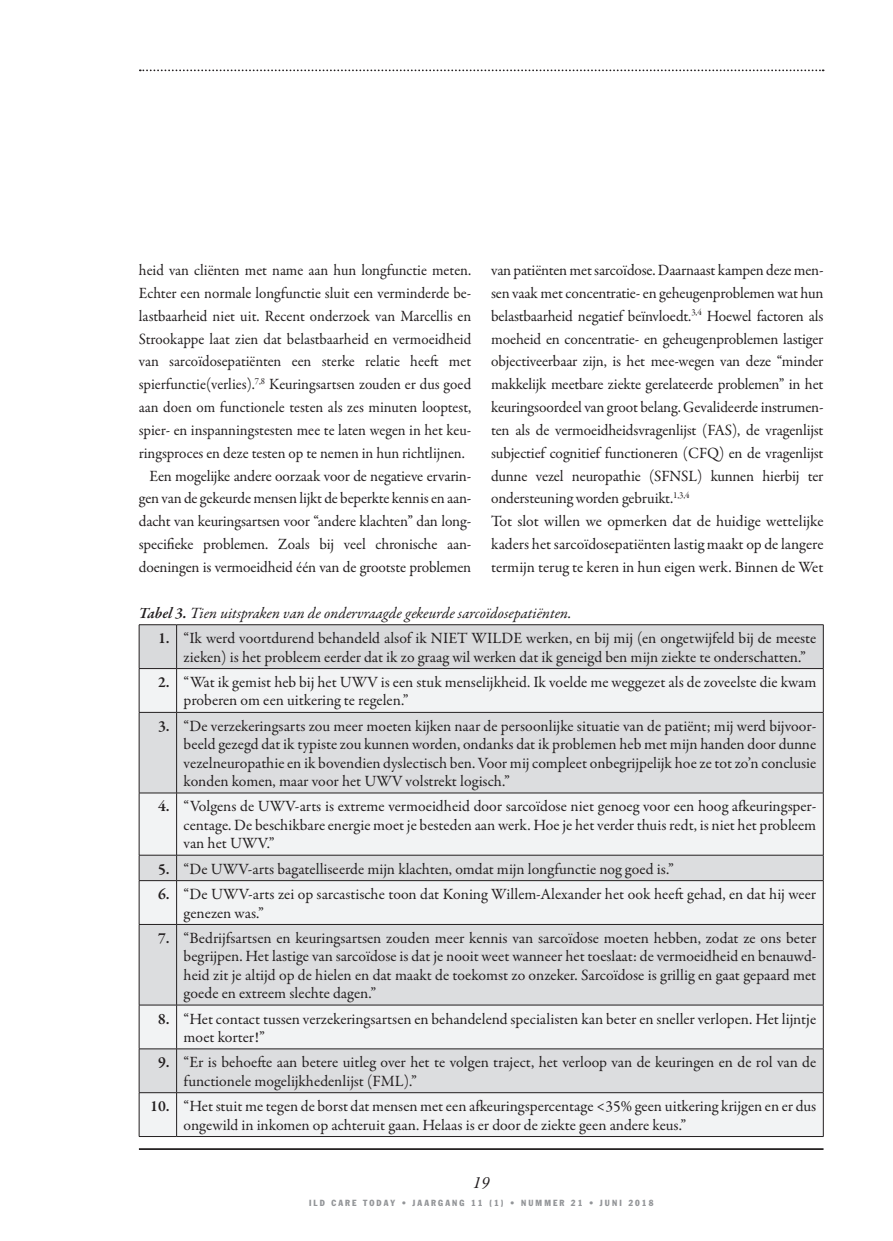
<style>
.page{position:relative;width:893px;height:1241px;background:#fff}
.page>*{position:absolute;margin:0;border:0;box-sizing:border-box;transform-origin:0 0}
.t1{font:italic 17.5px "Garamond Premr Pro";color:#231f20}
.t2{font:15.75px/18.4px "Garamond Premr Pro";letter-spacing:-.005em;color:#231f20}
.t3{font:15.75px "Garamond Premr Pro";letter-spacing:-.005em;color:#231f20;scale:.96 1}
.t4{font:italic 15.75px "Garamond Premr Pro";color:#231f20}
.t5{font:condensed 8.75px "Franklin Gothic LT";letter-spacing:.24em;color:#939598}
.s1{font-weight:600}
</style>
<div class="page">
<div style="left:140px;top:625px;width:683px;height:43px;background:#d9dadc"></div>
<div style="left:140px;top:669px;width:683px;height:466px;background:#f2f3f4"></div>
<svg style="left:140px;top:713px;width:683px;height:379px;fill:#dcdddf"></svg>
<hr style="left:139px;top:624px;width:38px;height:1px;background:#231f20">
<hr style="left:139px;top:625px;width:1px;height:43px;background:#231f20">
<hr style="left:177px;top:624px;width:646px;height:1px;background:#231f20">
<hr style="left:176px;top:625px;width:1px;height:43px;background:#231f20">
<hr style="left:823px;top:625px;width:1px;height:43px;background:#231f20">
<hr style="left:139px;top:668px;width:38px;height:1px;background:#231f20">
<hr style="left:139px;top:668px;width:1px;height:44px;background:#231f20">
<hr style="left:177px;top:668px;width:646px;height:1px;background:#231f20">
<hr style="left:176px;top:668px;width:1px;height:44px;background:#231f20">
<hr style="left:823px;top:668px;width:1px;height:44px;background:#231f20">
<hr style="left:139px;top:712px;width:38px;height:1px;background:#231f20">
<hr style="left:139px;top:712px;width:1px;height:80px;background:#231f20">
<hr style="left:177px;top:712px;width:646px;height:1px;background:#231f20">
<hr style="left:176px;top:712px;width:1px;height:80px;background:#231f20">
<hr style="left:823px;top:712px;width:1px;height:80px;background:#231f20">
<hr style="left:139px;top:792px;width:38px;height:1px;background:#231f20">
<hr style="left:139px;top:793px;width:1px;height:61px;background:#231f20">
<hr style="left:177px;top:792px;width:646px;height:1px;background:#231f20">
<hr style="left:176px;top:793px;width:1px;height:61px;background:#231f20">
<hr style="left:823px;top:793px;width:1px;height:61px;background:#231f20">
<hr style="left:139px;top:854px;width:38px;height:1px;background:#231f20">
<svg style="left:139px;top:855px;width:1px;height:25px"></svg>
<hr style="left:177px;top:854px;width:646px;height:1px;background:#231f20">
<svg style="left:176px;top:855px;width:1px;height:25px"></svg>
<svg style="left:823px;top:855px;width:1px;height:25px"></svg>
<hr style="left:139px;top:880px;width:38px;height:1px;background:#231f20">
<hr style="left:139px;top:880px;width:1px;height:44px;background:#231f20">
<hr style="left:177px;top:880px;width:646px;height:1px;background:#231f20">
<hr style="left:176px;top:880px;width:1px;height:44px;background:#231f20">
<hr style="left:823px;top:880px;width:1px;height:44px;background:#231f20">
<hr style="left:139px;top:924px;width:38px;height:1px;background:#231f20">
<hr style="left:139px;top:924px;width:1px;height:80px;background:#231f20">
<hr style="left:177px;top:924px;width:646px;height:1px;background:#231f20">
<hr style="left:176px;top:924px;width:1px;height:80px;background:#231f20">
<hr style="left:823px;top:924px;width:1px;height:80px;background:#231f20">
<hr style="left:139px;top:1004px;width:38px;height:1px;background:#231f20">
<hr style="left:139px;top:1005px;width:1px;height:43px;background:#231f20">
<hr style="left:177px;top:1004px;width:646px;height:1px;background:#231f20">
<hr style="left:176px;top:1005px;width:1px;height:43px;background:#231f20">
<hr style="left:823px;top:1005px;width:1px;height:43px;background:#231f20">
<hr style="left:139px;top:1048px;width:38px;height:1px;background:#231f20">
<hr style="left:139px;top:1048px;width:1px;height:44px;background:#231f20">
<hr style="left:177px;top:1048px;width:646px;height:1px;background:#231f20">
<hr style="left:176px;top:1048px;width:1px;height:44px;background:#231f20">
<hr style="left:823px;top:1048px;width:1px;height:44px;background:#231f20">
<hr style="left:139px;top:1092px;width:38px;height:1px;background:#231f20">
<hr style="left:139px;top:1092px;width:1px;height:44px;background:#231f20">
<hr style="left:177px;top:1092px;width:646px;height:1px;background:#231f20">
<hr style="left:176px;top:1092px;width:1px;height:44px;background:#231f20">
<hr style="left:823px;top:1092px;width:1px;height:44px;background:#231f20">
<hr style="left:139px;top:1135px;width:38px;height:1px;background:#231f20">
<hr style="left:177px;top:1135px;width:646px;height:1px;background:#231f20">
<svg style="left:140px;top:69px;width:684px;height:2px"></svg>
<hr style="left:139px;top:1147px;width:684px;height:2px;background:#231f20">
<p class="t3" style="left:139px;top:260px;width:348px">heid van cliënten met name aan hun longfunctie meten.</p>
<p class="t3" style="left:139px;top:283px;width:348px">Echter een normale longfunctie sluit een verminderde be-</p>
<p class="t3" style="left:139px;top:306px;width:348px">lastbaarheid niet uit. Recent onderzoek van Marcellis en</p>
<p class="t3" style="left:139px;top:329px;width:348px">Strookappe laat zien dat belastbaarheid en vermoeidheid</p>
<p class="t3" style="left:139px;top:352px;width:348px">van sarcoïdosepatiënten een sterke relatie heeft met</p>
<p class="t3" style="left:139px;top:374px;width:348px">spierfunctie(verlies).<sup>7,8</sup> Keuringsartsen zouden er dus goed</p>
<p class="t3" style="left:139px;top:397px;width:348px">aan doen om functionele testen als zes minuten looptest,</p>
<p class="t3" style="left:139px;top:420px;width:348px">spier- en inspanningstesten mee te laten wegen in het keu-</p>
<p class="t3" style="left:139px;top:443px;width:341px">ringsproces en deze testen op te nemen in hun richtlijnen.</p>
<p class="t2" style="left:149px;top:466px;width:323px">Een mogelijke andere oorzaak voor de negatieve ervarin-</p>
<p class="t2" style="left:139px;top:489px;width:334px">gen van de gekeurde mensen lijkt de beperkte kennis en aan-</p>
<p class="t2" style="left:139px;top:512px;width:334px">dacht van keuringsartsen voor “andere klachten” dan long-</p>
<p class="t2" style="left:139px;top:535px;width:334px">specifieke problemen. Zoals bij veel chronische aan-</p>
<p class="t2" style="left:139px;top:558px;width:334px">doeningen is vermoeidheid één van de grootste problemen</p>
<p class="t2" style="left:491px;top:259px;width:334px;line-height:22.8px">van patiënten met sarcoïdose. Daarnaast kampen deze men&shy;sen vaak met concentratie- en geheugenproblemen wat hun belastbaarheid negatief beïnvloedt.<sup>3,4</sup> Hoewel factoren als moeheid en concentratie- en geheugenproblemen lastiger objectiveerbaar zijn, is het mee-wegen van deze “minder makkelijk meetbare ziekte gerelateerde problemen” in het keuringsoordeel van groot belang. Gevalideerde instrumen&shy;ten als de vermoeidheidsvragenlijst (FAS), de vragenlijst subjectief cognitief functioneren (CFQ) en de vragenlijst dunne vezel neuropathie (SFNSL) kunnen hierbij ter ondersteuning worden gebruikt.<sup>1,3,4<br></sup>Tot slot willen we opmerken dat de huidige wettelijke kaders het sarcoïdosepatiënten lastig maakt op de langere termijn terug te keren in hun eigen werk. Binnen de Wet</p>
<p class="t4" style="left:139px;top:602px;width:434px"><span class="s1">Tabel 3.</span> Tien uitspraken van de ondervraagde gekeurde sarcoïdosepatiënten.</p>
<p class="t2" style="left:184px;top:629px;width:634px;text-indent:-26px"><span class="s1">1.</span> “Ik werd voortdurend behandeld alsof ik NIET WILDE werken, en bij mij (en ongetwijfeld bij de meeste zieken) is het probleem eerder dat ik zo graag wil werken dat ik geneigd ben mijn ziekte te onderschatten.”</p>
<p class="t2" style="left:184px;top:673px;width:634px;text-indent:-26px"><span class="s1">2.</span> “Wat ik gemist heb bij het UWV is een stuk menselijkheid. Ik voelde me weggezet als de zoveelste die kwam proberen om een uitkering te regelen.”</p>
<p class="t2" style="left:184px;top:717px;width:634px;text-align:justify;text-indent:-26px"><span class="s1">3.</span> “De verzekeringsarts zou meer moeten kijken naar de persoonlijke situatie van de patiënt; mij werd bijvoor&shy;beeld gezegd dat ik typiste zou kunnen worden, ondanks dat ik problemen heb met mijn handen door dunne vezelneuropathie en ik bovendien dyslectisch ben. Voor mij compleet onbegrijpelijk hoe ze tot zo’n conclusie konden komen, maar voor het UWV volstrekt logisch.”</p>
<p class="t2" style="left:184px;top:797px;width:634px;text-align:justify;text-indent:-26px"><span class="s1">4.</span> “Volgens de UWV-arts is extreme vermoeidheid door sarcoïdose niet genoeg voor een hoog afkeuringsper&shy;centage. De beschikbare energie moet je besteden aan werk. Hoe je het verder thuis redt, is niet het probleem van het UWV.”</p>
<p class="t2" style="left:158px;top:859px;width:517px"><span class="s1">5.</span> “De UWV-arts bagatelliseerde mijn klachten, omdat mijn longfunctie nog goed is.”</p>
<p class="t2" style="left:184px;top:885px;width:634px;text-indent:-26px"><span class="s1">6.</span> “De UWV-arts zei op sarcastische toon dat Koning Willem-Alexander het ook heeft gehad, en dat hij weer genezen was.”</p>
<p class="t2" style="left:184px;top:929px;width:634px;text-align:justify;text-indent:-26px"><span class="s1">7.</span> “Bedrijfsartsen en keuringsartsen zouden meer kennis van sarcoïdose moeten hebben, zodat ze ons beter begrijpen. Het lastige van sarcoïdose is dat je nooit weet wanneer het toeslaat: de vermoeidheid en benauwd&shy;heid zit je altijd op de hielen en dat maakt de toekomst zo onzeker. Sarcoïdose is grillig en gaat gepaard met goede en extreem slechte dagen.”</p>
<p class="t2" style="left:184px;top:1009px;width:634px;text-indent:-26px"><span class="s1">8.</span> “Het contact tussen verzekeringsartsen en behandelend specialisten kan beter en sneller verlopen. Het lijntje moet korter!”</p>
<p class="t2" style="left:184px;top:1053px;width:634px;text-indent:-26px"><span class="s1">9.</span> “Er is behoefte aan betere uitleg over het te volgen traject, het verloop van de keuringen en de rol van de functionele mogelijkhedenlijst (FML).”</p>
<p class="t2" style="left:184px;top:1097px;width:634px;text-indent:-33px"><span class="s1">10.</span> “Het stuit me tegen de borst dat mensen met een afkeuringspercentage &lt;35% geen uitkering krijgen en er dus ongewild in inkomen op achteruit gaan. Helaas is er door de ziekte geen andere keus.”</p>
<p class="t1" style="left:473px;top:1171px;width:19px">19</p>
<p class="t5" style="left:309px;top:1197px;width:346px">ILD CARE TODAY • JAARGANG 11 (1) • NUMMER 21 • JUNI 2018</p>
</div>
